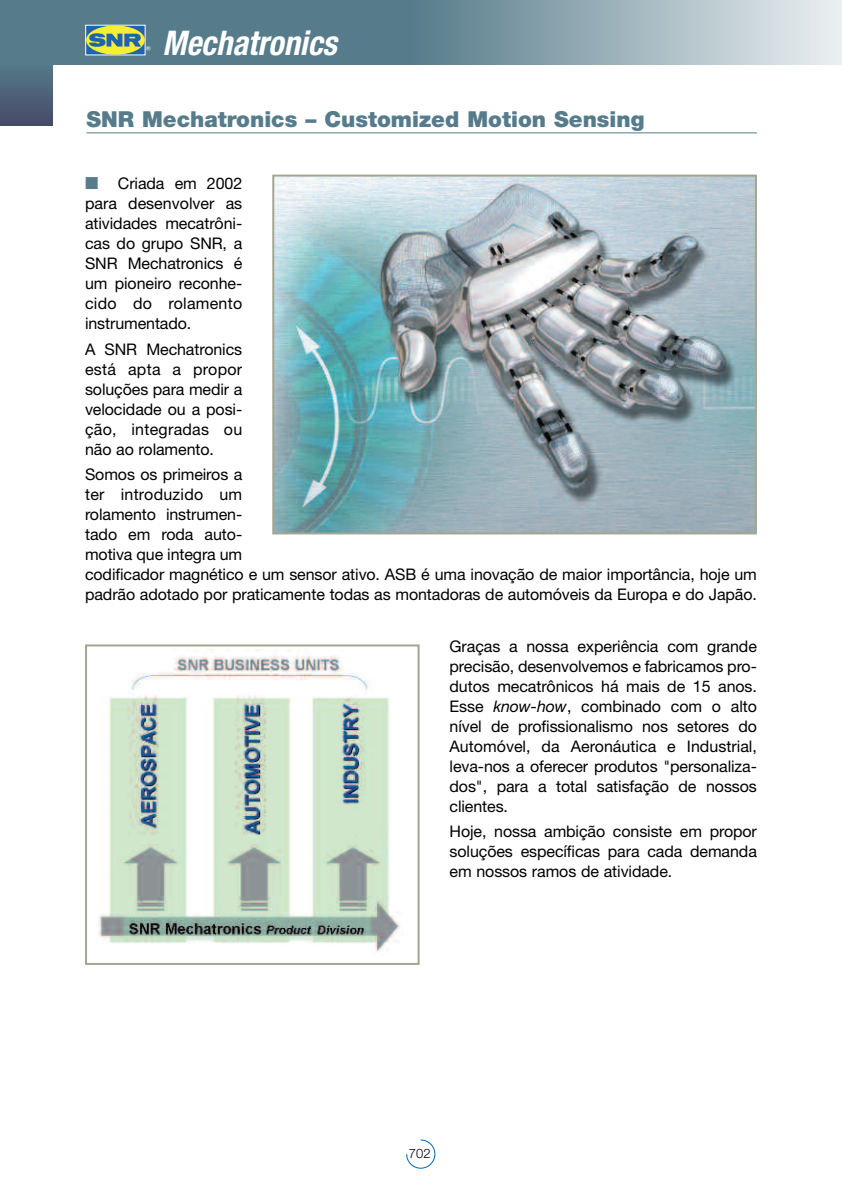
<style>
.page{position:relative;width:842px;height:1191px;background:#fff}
.page>*{position:absolute;margin:0;border:0;box-sizing:border-box;transform-origin:0 0}
.t1{font:italic 700 condensed 34px "Helvetica Neue";color:#fff;scale:.95 1}
.t2{font:900 22px "Helvetica Neue";color:#567b8a}
.t3{font:16px/20px "Helvetica Neue";letter-spacing:-.005em;color:#000;text-align:justify}
.t4{font:300 13px "Helvetica Neue";color:#000}
.s1{font-family:"European Pi Three";color:#567b8a}
.s2{font-style:italic}
</style>
<div class="page">
<div style="left:0;top:63px;width:53px;height:62px;background:linear-gradient(to bottom,#557a89,#464b68)"></div>
<div style="left:412px;top:0;width:430px;height:64px;background:linear-gradient(to right,#567b8a,#ecf0f2)"></div>
<div style="left:0;top:0;width:413px;height:64px;background:#567b8a"></div>
<svg style="left:406px;top:1139px;width:29px;height:29px"></svg>
<div style="left:86px;top:25px;width:59px;height:30px;background:#2064b1"></div>
<div style="left:86px;top:25px;width:59px;height:30px;background:#f6ee31;border-radius:50%"></div>
<svg style="left:89px;top:33px;width:61px;height:17px"></svg>
<hr style="left:86px;top:132px;width:671px;height:1px;background:#567b8a">
<img style="left:275px;top:178px;width:479px;height:353px">
<div style="left:272px;top:175px;width:485px;height:359px;border:2px solid #a3a592"></div>
<img style="left:98px;top:649px;width:305px;height:303px">
<div style="left:85px;top:644px;width:335px;height:321px;border:2px solid #a3a592"></div>
<h1 class="t1" style="left:162px;top:31px;width:185px">Mechatronics</h1>
<h2 class="t2" style="left:86px;top:111px;width:560px">SNR Mechatronics – Customized Motion Sensing</h2>
<p class="t3" style="left:85px;top:175px;width:159px"><span class="s1">-</span> Criada em 2002 para desenvolver as atividades mecatrôni&shy;cas do grupo SNR, a SNR Mechatronics é um pioneiro reconhe&shy;cido do rolamento instrumentado.</p>
<p class="t3" style="left:85px;top:340px;width:159px">A SNR Mechatronics está apta a propor soluções para medir a velocidade ou a posi&shy;ção, integradas ou não ao rolamento.</p>
<p class="t3" style="left:85px;top:466px;width:673px;text-align:left">Somos os primeiros a<br>ter introduzido um<br>rolamento instrumen-<br>tado em roda auto-<br>motiva que integra um<br>codificador magnético e um sensor ativo. ASB é uma inovação de maior importância, hoje um padrão adotado por praticamente todas as montadoras de automóveis da Europa e do Japão.</p>
<p class="t3" style="left:450px;top:637px;width:309px">Graças a nossa experiência com grande precisão, desenvolvemos e fabricamos pro&shy;dutos mecatrônicos há mais de 15 anos.<br>Esse <span class="s2">know-how</span>, combinado com o alto nível de profissionalismo nos setores do Automóvel, da Aeronáutica e Industrial, leva-nos a oferecer produtos "personaliza&shy;dos", para a total satisfação de nossos clientes.</p>
<p class="t3" style="left:450px;top:823px;width:309px">Hoje, nossa ambição consiste em propor soluções específicas para cada demanda em nossos ramos de atividade.</p>
<p class="t4" style="left:409px;top:1148px;width:23px">702</p>
</div>
